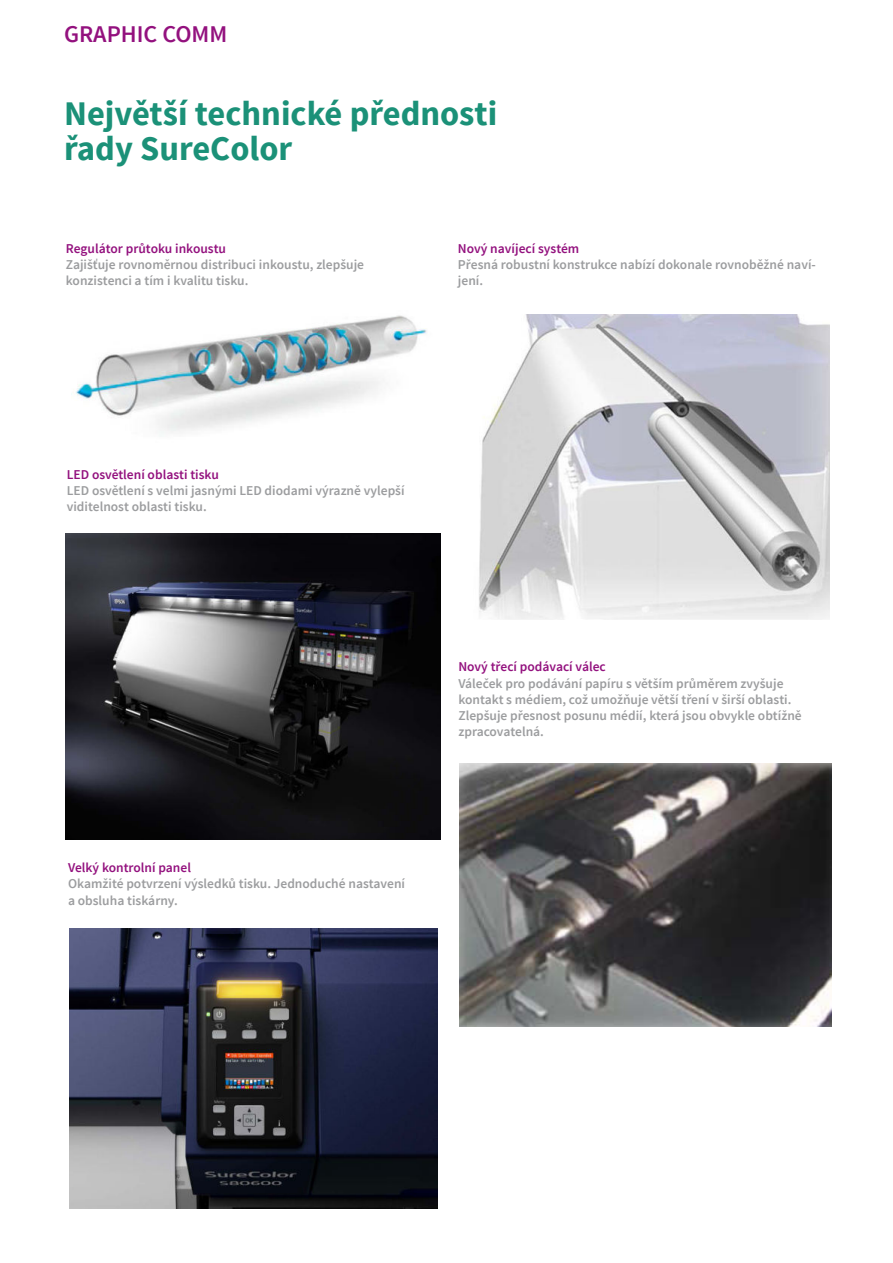
<style>
.page{position:relative;width:893px;height:1263px;background:#fff}
.page>*{position:absolute;margin:0;border:0;box-sizing:border-box;transform-origin:0 0}
.t1{font:700 34.5px/34.5px "Source Sans Pro";color:#1b9178}
.t2{font:600 24px "Source Sans Pro";color:#93117e}
.t3{font:600 13.5px/16.2px "Source Sans Pro";color:#9c9d9f}
.t4{font:600 13.5px "Source Sans Pro";color:#93117e}
.s1{color:#fff}
</style>
<div class="page">
<img style="left:71px;top:315px;width:356px;height:119px">
<img style="left:479px;top:315px;width:351px;height:305px">
<img style="left:459px;top:763px;width:372px;height:263px">
<img style="left:66px;top:534px;width:375px;height:306px">
<img style="left:69px;top:929px;width:369px;height:280px">
<h2 class="t2" style="left:64px;top:25px;width:196px">GRAPHIC COMM<span class="s1">ika</span></h2>
<h1 class="t1" style="left:64px;top:98px;width:435px">Největší technické přednosti řady SureColor</h1>
<p class="t4" style="left:66px;top:239px;width:162px">Regulátor průtoku inkoustu</p>
<p class="t3" style="left:66px;top:256px;width:300px">Zajišťuje rovnoměrnou distribuci inkoustu, zlepšuje konzistenci a tím i kvalitu tisku.</p>
<p class="t4" style="left:458px;top:240px;width:123px">Nový navíjecí systém</p>
<p class="t3" style="left:458px;top:257px;width:359px">Přesná robustní konstrukce nabízí dokonale rovnoběžné naví&shy;jení.</p>
<p class="t4" style="left:67px;top:466px;width:154px">LED osvětlení oblasti tisku</p>
<p class="t3" style="left:67px;top:483px;width:339px">LED osvětlení s velmi jasnými LED diodami výrazně vylepší viditelnost oblasti tisku.</p>
<p class="t4" style="left:68px;top:859px;width:124px">Velký kontrolní panel</p>
<p class="t3" style="left:68px;top:876px;width:339px">Okamžité potvrzení výsledků tisku. Jednoduché nastavení a obsluha tiskárny.</p>
<p class="t4" style="left:458px;top:658px;width:149px">Nový třecí podávací válec</p>
<p class="t3" style="left:458px;top:675px;width:345px">Váleček pro podávání papíru s větším průměrem zvyšuje kontakt s médiem, což umožňuje větší tření v širší oblasti.<br>Zlepšuje přesnost posunu médií, která jsou obvykle obtížně zpracovatelná.</p>
</div>
